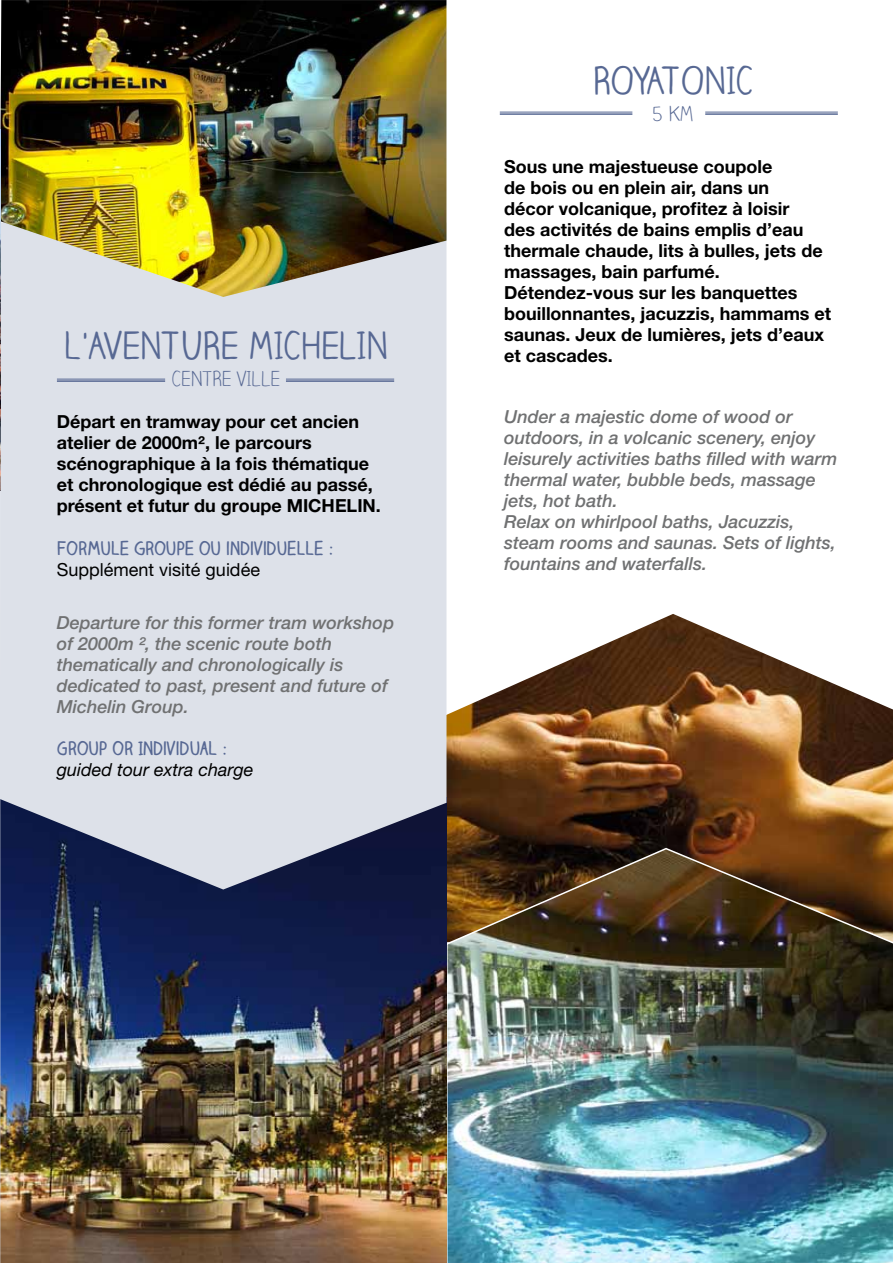
<style>
.page{position:relative;width:893px;height:1263px;background:#fff}
.page>*{position:absolute;margin:0;border:0;box-sizing:border-box;transform-origin:0 0}
.t1{font:37.5px "Claire Hand";color:#576893}
.t2{font:300 21px "Claire Hand";color:#576893}
.t3{font:700 18px/21px "Helvetica Neue LT Std";color:#000}
.t4{font:italic 500 18px/21px "Helvetica Neue LT Std";color:#707172}
.t5{font:700 18px "Claire Hand";color:#576893}
.t6{font:18px "Helvetica Neue LT Std";color:#000}
.t7{font:italic 18px "Helvetica Neue LT Std";color:#000}
</style>
<div class="page">
<img style="left:446px;top:614px;width:447px;height:233px">
<img style="left:446px;top:847px;width:447px;height:416px">
<img style="left:1px;top:889px;width:445px;height:374px">
<svg style="left:1px;top:297px;width:445px;height:592px;fill:#dde1e9"></svg>
<img style="left:0;top:0;width:446px;height:297px">
<img style="left:0;top:130px;width:1px;height:312px">
<hr style="left:0;top:442px;width:1px;height:821px;background:#dde1e9">
<hr style="left:57px;top:379px;width:108px;height:1px;background:#576893">
<hr style="left:57px;top:380px;width:108px;height:2px;background:#576893">
<hr style="left:286px;top:379px;width:108px;height:1px;background:#576893">
<hr style="left:286px;top:380px;width:108px;height:2px;background:#576893">
<hr style="left:500px;top:112px;width:132px;height:1px;background:#576893">
<hr style="left:500px;top:113px;width:132px;height:2px;background:#576893">
<hr style="left:705px;top:112px;width:133px;height:1px;background:#576893">
<hr style="left:705px;top:113px;width:133px;height:2px;background:#576893">
<h1 class="t1" style="left:64px;top:322px;width:326px">l'AVENTURE MICHELIN</h1>
<p class="t2" style="left:172px;top:367px;width:110px">CENTRE VILLE</p>
<p class="t3" style="left:57px;top:411px;width:326px">Départ en tramway pour cet ancien atelier de 2000m², le parcours scénographique à la fois thématique et chronologique est dédié au passé, présent et futur du groupe MICHELIN.</p>
<p class="t5" style="left:57px;top:536px;width:279px">FORMULE GROUPE OU INDIVIDUELLE :</p>
<p class="t6" style="left:57px;top:559px;width:205px">Supplément visité guidée</p>
<p class="t4" style="left:57px;top:612px;width:339px">Departure for this former tram workshop of 2000m ², the scenic route both thematically and chronologically is dedicated to past, present and future of Michelin Group.</p>
<p class="t5" style="left:57px;top:736px;width:173px">GROUP OR INDIVIDUAL :</p>
<p class="t7" style="left:57px;top:759px;width:198px">guided tour extra charge</p>
<h1 class="t1" style="left:593px;top:56px;width:162px">ROYATONIC</h1>
<p class="t2" style="left:652px;top:101px;width:43px">5 KM</p>
<p class="t3" style="left:504px;top:156px;width:329px">Sous une majestueuse coupole<br>de bois ou en plein air, dans un<br>décor volcanique, profitez à loisir<br>des activités de bains emplis d’eau thermale chaude, lits à bulles, jets de massages, bain parfumé.<br>Détendez-vous sur les banquettes bouillonnantes, jacuzzis, hammams et saunas. Jeux de lumières, jets d’eaux et cascades.</p>
<p class="t4" style="left:504px;top:406px;width:335px">Under a majestic dome of wood or outdoors, in a volcanic scenery, enjoy leisurely activities baths filled with warm thermal water, bubble beds, massage jets, hot bath.<br>Relax on whirlpool baths, Jacuzzis, steam rooms and saunas. Sets of lights, fountains and waterfalls.</p>
</div>
